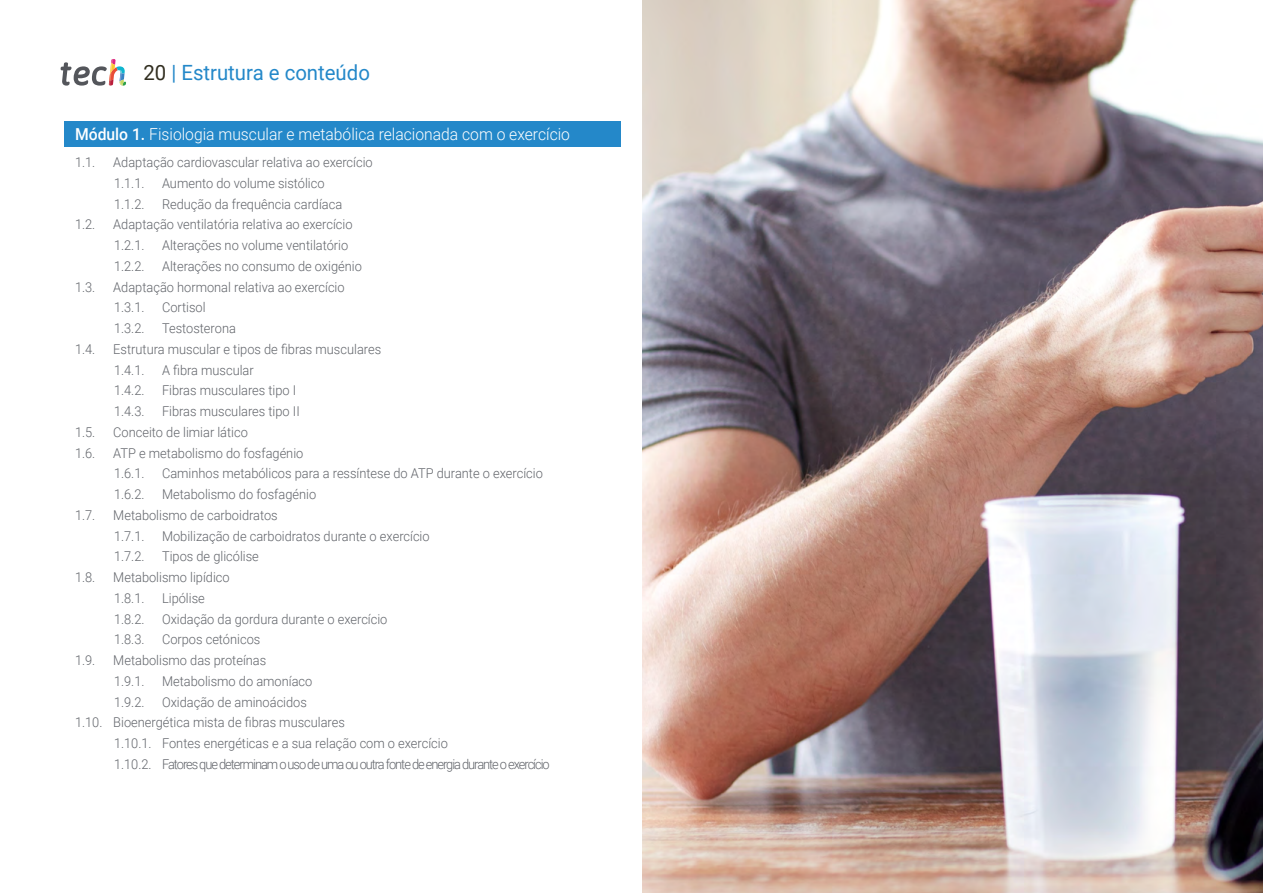
<style>
.page{position:relative;width:1263px;height:893px;background:#fff}
.page>*{position:absolute;margin:0;border:0;box-sizing:border-box;transform-origin:0 0}
.t1{font:21px "Roboto";color:#2488c9}
.t2{font:300 16.5px "Roboto";color:#fff;scale:.95 1}
.t3{font:300 13.5px/20.7px "Roboto";color:#61646a;scale:.95 1}
.t4{font:300 13.5px "Roboto";letter-spacing:-.08em;color:#61646a;scale:.95 1}
.s1{color:#312e20}
.s2{font-weight:500}
</style>
<div class="page">
<div style="left:64px;top:121px;width:557px;height:25px;background:#2488c9"></div>
<img style="left:642px;top:0;width:621px;height:893px">
<svg style="left:61px;top:59px;width:65px;height:27px"></svg>
<h1 class="t1" style="left:144px;top:57px;width:228px"><span class="s1">20</span> | Estrutura e conteúdo</h1>
<p class="t2" style="left:75px;top:123px;width:523px"><span class="s2">Módulo 1.</span> Fisiologia muscular e metabólica relacionada com o exercício</p>
<p class="t3" style="left:75px;top:151px;width:23px">1.1.</p>
<p class="t3" style="left:113px;top:151px;width:275px">Adaptação cardiovascular relativa ao exercício<br>1.1.1.</p>
<p class="t3" style="left:162px;top:172px;width:173px">Aumento do volume sistólico</p>
<p class="t3" style="left:114px;top:193px;width:34px">1.1.2.</p>
<p class="t3" style="left:162px;top:193px;width:191px">Redução da frequência cardíaca</p>
<p class="t3" style="left:75px;top:214px;width:23px">1.2.</p>
<p class="t3" style="left:113px;top:214px;width:253px">Adaptação ventilatória relativa ao exercício<br>1.2.1.</p>
<p class="t3" style="left:162px;top:234px;width:198px">Alterações no volume ventilatório</p>
<p class="t3" style="left:114px;top:255px;width:34px">1.2.2.</p>
<p class="t3" style="left:162px;top:255px;width:212px">Alterações no consumo de oxigénio</p>
<p class="t3" style="left:75px;top:276px;width:23px">1.3.</p>
<p class="t3" style="left:113px;top:276px;width:245px">Adaptação hormonal relativa ao exercício<br>1.3.1.</p>
<p class="t3" style="left:162px;top:297px;width:47px">Cortisol</p>
<p class="t3" style="left:114px;top:317px;width:34px">1.3.2.</p>
<p class="t3" style="left:162px;top:317px;width:79px">Testosterona</p>
<p class="t3" style="left:75px;top:338px;width:23px">1.4.</p>
<p class="t3" style="left:113px;top:338px;width:283px">Estrutura muscular e tipos de fibras musculares<br>1.4.1.</p>
<p class="t3" style="left:162px;top:359px;width:98px">A fibra muscular</p>
<p class="t3" style="left:114px;top:380px;width:34px">1.4.2.</p>
<p class="t3" style="left:162px;top:380px;width:143px">Fibras musculares tipo I</p>
<p class="t3" style="left:114px;top:400px;width:34px">1.4.3.</p>
<p class="t3" style="left:162px;top:400px;width:146px">Fibras musculares tipo II</p>
<p class="t3" style="left:75px;top:421px;width:23px">1.5.</p>
<p class="t3" style="left:113px;top:421px;width:143px">Conceito de limiar lático</p>
<p class="t3" style="left:75px;top:442px;width:23px">1.6.</p>
<p class="t3" style="left:113px;top:442px;width:202px">ATP e metabolismo do fosfagénio<br>1.6.1.</p>
<p class="t3" style="left:162px;top:463px;width:402px">Caminhos metabólicos para a ressíntese do ATP durante o exercício</p>
<p class="t3" style="left:114px;top:483px;width:34px">1.6.2.</p>
<p class="t3" style="left:162px;top:483px;width:164px">Metabolismo do fosfagénio</p>
<p class="t3" style="left:75px;top:504px;width:23px">1.7.</p>
<p class="t3" style="left:113px;top:504px;width:175px">Metabolismo de carboidratos<br>1.7.1.</p>
<p class="t3" style="left:162px;top:525px;width:283px">Mobilização de carboidratos durante o exercício</p>
<p class="t3" style="left:114px;top:546px;width:34px">1.7.2.</p>
<p class="t3" style="left:162px;top:546px;width:103px">Tipos de glicólise</p>
<p class="t3" style="left:75px;top:566px;width:23px">1.8.</p>
<p class="t3" style="left:113px;top:566px;width:124px">Metabolismo lipídico<br>1.8.1.</p>
<p class="t3" style="left:162px;top:587px;width:47px">Lipólise</p>
<p class="t3" style="left:114px;top:608px;width:34px">1.8.2.</p>
<p class="t3" style="left:162px;top:608px;width:239px">Oxidação da gordura durante o exercício</p>
<p class="t3" style="left:114px;top:629px;width:34px">1.8.3.</p>
<p class="t3" style="left:162px;top:629px;width:105px">Corpos cetónicos</p>
<p class="t3" style="left:75px;top:649px;width:23px">1.9.</p>
<p class="t3" style="left:113px;top:649px;width:163px">Metabolismo das proteínas<br>1.9.1.</p>
<p class="t3" style="left:162px;top:670px;width:160px">Metabolismo do amoníaco</p>
<p class="t3" style="left:114px;top:691px;width:34px">1.9.2.</p>
<p class="t3" style="left:162px;top:691px;width:154px">Oxidação de aminoácidos</p>
<p class="t3" style="left:75px;top:712px;width:286px">1.10. Bioenergética mista de fibras musculares</p>
<p class="t3" style="left:114px;top:732px;width:353px">1.10.1. Fontes energéticas e a sua relação com o exercício</p>
<p class="t4" style="left:114px;top:755px;width:460px">1.10.2. Fatores que determinam o uso de uma ou outra fonte de energia durante o exercício</p>
</div>
